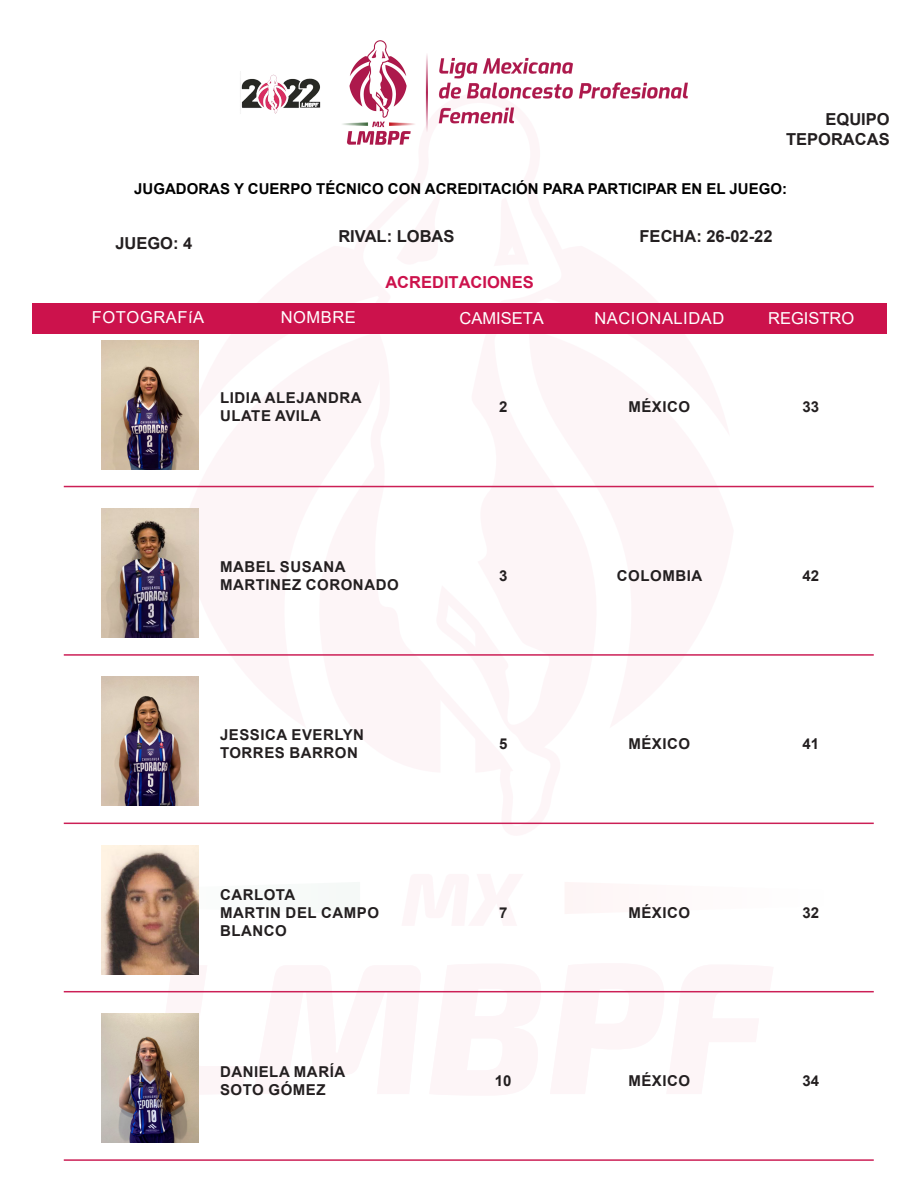
<style>
.page{position:relative;width:918px;height:1188px;background:#fff}
.page>*{position:absolute;margin:0;border:0;box-sizing:border-box;transform-origin:0 0}
.t1{font:700 16.5px/19.8px "Arial";color:#231f20;text-align:right}
.t2{font:16.5px "Arial";letter-spacing:.035em;color:#fff}
.t3{font:16.5px "Arial";color:#fff}
.t4{font:700 16.5px "Arial";color:#cc124c}
.t5{font:700 15px/18px "Arial";letter-spacing:.035em;color:#231f20}
.t6{font:700 15px "Arial";color:#000}
</style>
<div class="page">
<svg style="left:146px;top:953px;width:639px;height:153px"></svg>
<svg style="left:101px;top:871px;width:98px;height:54px"></svg>
<svg style="left:360px;top:485px;width:204px;height:340px"></svg>
<div style="left:33px;top:303px;width:854px;height:31px;background:#cc124c"></div>
<img style="left:240px;top:40px;width:447px;height:105px">
<img style="left:102px;top:340px;width:96px;height:129px">
<hr style="left:64px;top:486px;width:810px;height:1px;background:#cc1f56">
<img style="left:102px;top:509px;width:96px;height:129px">
<hr style="left:64px;top:654px;width:810px;height:2px;background:#cc1f56">
<img style="left:102px;top:677px;width:96px;height:129px">
<hr style="left:64px;top:823px;width:810px;height:1px;background:#cc1f56">
<img style="left:102px;top:845px;width:96px;height:129px">
<hr style="left:64px;top:991px;width:810px;height:1px;background:#cc1f56">
<img style="left:102px;top:1014px;width:96px;height:129px">
<hr style="left:64px;top:1159px;width:810px;height:2px;background:#cc1f56">
<p class="t1" style="left:786px;top:110px;width:105px">EQUIPO<br>TEPORACAS</p>
<p class="t6" style="left:134px;top:178px;width:654px">JUGADORAS Y CUERPO TÉCNICO CON ACREDITACIÓN PARA PARTICIPAR EN EL JUEGO:</p>
<p class="t1" style="left:115px;top:233px;width:79px">JUEGO: 4</p>
<p class="t1" style="left:338px;top:227px;width:118px">RIVAL: LOBAS</p>
<p class="t1" style="left:640px;top:227px;width:134px">FECHA: 26-02-22</p>
<p class="t4" style="left:385px;top:271px;width:150px">ACREDITACIONES</p>
<p class="t2" style="left:92px;top:306px;width:114px">FOTOGRAFíA</p>
<p class="t2" style="left:281px;top:306px;width:77px">NOMBRE</p>
<p class="t3" style="left:460px;top:307px;width:86px">CAMISETA</p>
<p class="t3" style="left:768px;top:307px;width:88px">REGISTRO</p>
<p class="t2" style="left:594px;top:307px;width:131px">NACIONALIDAD</p>
<p class="t5" style="left:220px;top:389px;width:143px">LIDIA ALEJANDRA</p>
<p class="t5" style="left:220px;top:407px;width:103px">ULATE AVILA</p>
<p class="t5" style="left:220px;top:558px;width:127px">MABEL SUSANA</p>
<p class="t5" style="left:220px;top:576px;width:180px">MARTINEZ CORONADO</p>
<p class="t5" style="left:220px;top:726px;width:146px">JESSICA EVERLYN</p>
<p class="t5" style="left:220px;top:744px;width:139px">TORRES BARRON</p>
<p class="t5" style="left:499px;top:398px;width:10px">2</p>
<p class="t5" style="left:628px;top:398px;width:63px">MÉXICO</p>
<p class="t5" style="left:802px;top:398px;width:18px">33</p>
<p class="t5" style="left:499px;top:567px;width:10px">3</p>
<p class="t5" style="left:617px;top:567px;width:87px">COLOMBIA</p>
<p class="t5" style="left:802px;top:567px;width:18px">42</p>
<p class="t5" style="left:499px;top:735px;width:10px">5</p>
<p class="t5" style="left:628px;top:735px;width:63px">MÉXICO</p>
<p class="t5" style="left:802px;top:735px;width:18px">41</p>
<p class="t5" style="left:220px;top:885px;width:77px">CARLOTA</p>
<p class="t5" style="left:220px;top:903px;width:161px">MARTIN DEL CAMPO<br>BLANCO</p>
<p class="t5" style="left:499px;top:903px;width:10px">7</p>
<p class="t5" style="left:628px;top:903px;width:63px">MÉXICO</p>
<p class="t5" style="left:802px;top:903px;width:18px">32</p>
<p class="t5" style="left:220px;top:1063px;width:127px">DANIELA MARÍA</p>
<p class="t5" style="left:220px;top:1081px;width:107px">SOTO GÓMEZ</p>
<p class="t5" style="left:495px;top:1072px;width:18px">10</p>
<p class="t5" style="left:628px;top:1072px;width:63px">MÉXICO</p>
<p class="t5" style="left:802px;top:1072px;width:18px">34</p>
</div>
